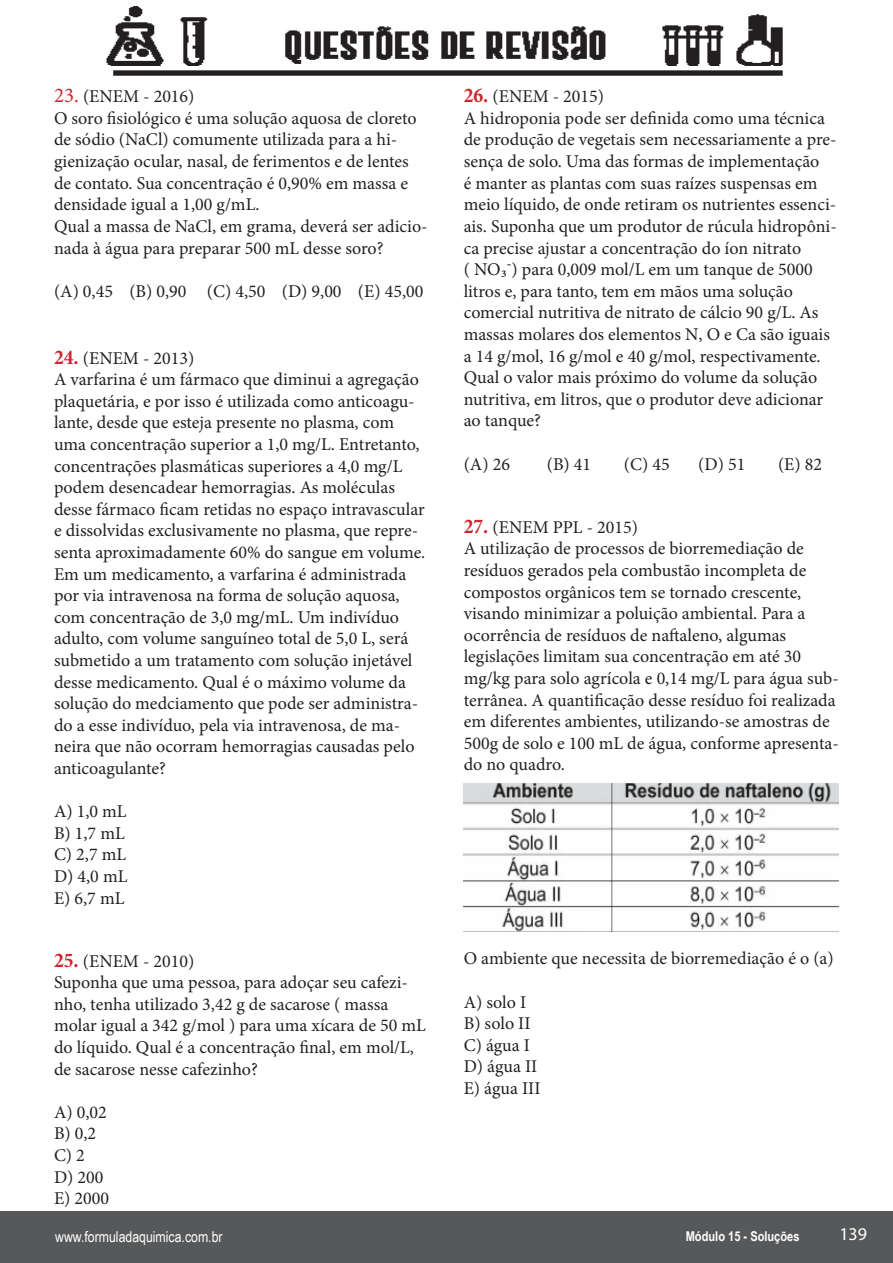
<style>
.page{position:relative;width:893px;height:1263px;background:#fff}
.page>*{position:absolute;margin:0;border:0;box-sizing:border-box;transform-origin:0 0}
.t1{font:18px/21.6px "Minion Pro";color:#231f20}
.t2{font:18px "Myriad Pro";color:#fff}
.t3{font:15px "Arial Narrow";color:#fff}
.t4{font:700 13.5px "Arial Narrow";color:#fff}
.s1{font-size:21px;color:#d1232a}
.s2{font-weight:700;font-stretch:condensed;font-size:21px;color:#d1232a}
</style>
<div class="page">
<img style="left:106px;top:6px;width:677px;height:70px">
<div style="left:0;top:1211px;width:893px;height:52px;background:#57585a"></div>
<img style="left:464px;top:784px;width:375px;height:147px">
<p class="t1" style="left:54px;top:86px;width:142px"><span class="s1">23.</span> (ENEM - 2016)</p>
<p class="t1" style="left:54px;top:107px;width:364px">O soro fisiológico é uma solução aquosa de cloreto de sódio (NaCl) comumente utilizada para a hi&shy;gienização ocular, nasal, de ferimentos e de lentes de contato. Sua concentração é 0,90% em massa e densidade igual a 1,00 g/mL.</p>
<p class="t1" style="left:54px;top:215px;width:375px">Qual a massa de NaCl, em grama, deverá ser adicio&shy;nada à água para preparar 500 mL desse soro?</p>
<p class="t1" style="left:54px;top:280px;width:371px">(A) 0,45 (B) 0,90 (C) 4,50 (D) 9,00 (E) 45,00</p>
<p class="t1" style="left:54px;top:347px;width:142px"><span class="s2">24.</span> (ENEM - 2013)</p>
<p class="t1" style="left:54px;top:369px;width:372px">A varfarina é um fármaco que diminui a agregação plaquetária, e por isso é utilizada como anticoagu&shy;lante, desde que esteja presente no plasma, com uma concentração superior a 1,0 mg/L. Entretanto, concentrações plasmáticas superiores a 4,0 mg/L podem desencadear hemorragias. As moléculas desse fármaco ficam retidas no espaço intravascular</p>
<p class="t1" style="left:54px;top:520px;width:373px">e dissolvidas exclusivamente no plasma, que repre&shy;senta aproximadamente 60% do sangue em volume.</p>
<p class="t1" style="left:54px;top:563px;width:366px">Em um medicamento, a varfarina é administrada por via intravenosa na forma de solução aquosa, com concentração de 3,0 mg/mL. Um indivíduo adulto, com volume sanguíneo total de 5,0 L, será submetido a um tratamento com solução injetável desse medicamento. Qual é o máximo volume da solução do medciamento que pode ser administra&shy;do a esse indivíduo, pela via intravenosa, de ma&shy;neira que não ocorram hemorragias causadas pelo anticoagulante?</p>
<p class="t1" style="left:54px;top:801px;width:74px">A) 1,0 mL</p>
<p class="t1" style="left:54px;top:822px;width:72px">B) 1,7 mL</p>
<p class="t1" style="left:54px;top:844px;width:74px">C) 2,7 mL</p>
<p class="t1" style="left:54px;top:865px;width:75px">D) 4,0 mL</p>
<p class="t1" style="left:54px;top:887px;width:72px">E) 6,7 mL</p>
<p class="t1" style="left:54px;top:950px;width:142px"><span class="s2">25.</span> (ENEM - 2010)</p>
<p class="t1" style="left:54px;top:972px;width:373px">Suponha que uma pessoa, para adoçar seu cafezi&shy;nho, tenha utilizado 3,42 g de sacarose ( massa molar igual a 342 g/mol ) para uma xícara de 50 mL do líquido. Qual é a concentração final, em mol/L, de sacarose nesse cafezinho?</p>
<p class="t1" style="left:54px;top:1101px;width:54px">A) 0,02</p>
<p class="t1" style="left:54px;top:1123px;width:44px">B) 0,2</p>
<p class="t1" style="left:54px;top:1144px;width:32px">C) 2</p>
<p class="t1" style="left:54px;top:1166px;width:51px">D) 200</p>
<p class="t1" style="left:54px;top:1188px;width:57px">E) 2000</p>
<p class="t1" style="left:464px;top:86px;width:142px"><span class="s2">26.</span> (ENEM - 2015)</p>
<p class="t1" style="left:464px;top:107px;width:375px">A hidroponia pode ser definida como uma técnica de produção de vegetais sem necessariamente a pre&shy;sença de solo. Uma das formas de implementação<br>é manter as plantas com suas raízes suspensas em meio líquido, de onde retiram os nutrientes essenci&shy;ais. Suponha que um produtor de rúcula hidropôni&shy;ca precise ajustar a concentração do íon nitrato</p>
<p class="t1" style="left:464px;top:259px;width:368px">( NO₃-) para 0,009 mol/L em um tanque de 5000 litros e, para tanto, tem em mãos uma solução comercial nutritiva de nitrato de cálcio 90 g/L. As massas molares dos elementos N, O e Ca são iguais a 14 g/mol, 16 g/mol e 40 g/mol, respectivamente.<br>Qual o valor mais próximo do volume da solução nutritiva, em litros, que o produtor deve adicionar</p>
<p class="t1" style="left:464px;top:410px;width:79px">ao tanque?</p>
<p class="t1" style="left:464px;top:453px;width:48px">(A) 26</p>
<p class="t1" style="left:547px;top:453px;width:46px">(B) 41</p>
<p class="t1" style="left:624px;top:453px;width:47px">(C) 45</p>
<p class="t1" style="left:698px;top:453px;width:49px">(D) 51</p>
<p class="t1" style="left:778px;top:453px;width:46px">(E) 82</p>
<p class="t1" style="left:464px;top:516px;width:176px"><span class="s2">27.</span> (ENEM PPL - 2015)</p>
<p class="t1" style="left:464px;top:538px;width:344px">A utilização de processos de biorremediação de resíduos gerados pela combustão incompleta de compostos orgânicos tem se tornado crescente, visando minimizar a poluição ambiental. Para a ocorrência de resíduos de naftaleno, algumas</p>
<p class="t1" style="left:464px;top:646px;width:339px">legislações limitam sua concentração em até 30</p>
<p class="t1" style="left:464px;top:667px;width:377px">mg/kg para solo agrícola e 0,14 mg/L para água sub&shy;terrânea. A quantificação desse resíduo foi realizada em diferentes ambientes, utilizando-se amostras de 500g de solo e 100 mL de água, conforme apresenta&shy;do no quadro.</p>
<p class="t1" style="left:464px;top:948px;width:371px">O ambiente que necessita de biorremediação é o (a)</p>
<p class="t1" style="left:464px;top:991px;width:64px">A) solo I</p>
<p class="t1" style="left:464px;top:1013px;width:68px">B) solo II</p>
<p class="t1" style="left:464px;top:1034px;width:68px">C) água I</p>
<p class="t1" style="left:464px;top:1056px;width:75px">D) água II</p>
<p class="t1" style="left:464px;top:1077px;width:78px">E) água III</p>
<p class="t3" style="left:61px;top:1224px;width:169px">www.formuladaquimica.com.br</p>
<p class="t4" style="left:617px;top:1226px;width:168px">Módulo 4 - Classificação Periód</p>
<p class="t3" style="left:55px;top:1225px;width:169px">www.formuladaquimica.com.br</p>
<p class="t4" style="left:624px;top:1226px;width:171px">Módulo 2- Separação de Mistura</p>
<p class="t4" style="left:646px;top:1226px;width:155px">Módulo 3 - Estrutura Atômica</p>
<p class="t4" style="left:686px;top:1226px;width:115px">Módulo 15 - Soluções</p>
<p class="t2" style="left:839px;top:1223px;width:29px">139</p>
</div>
